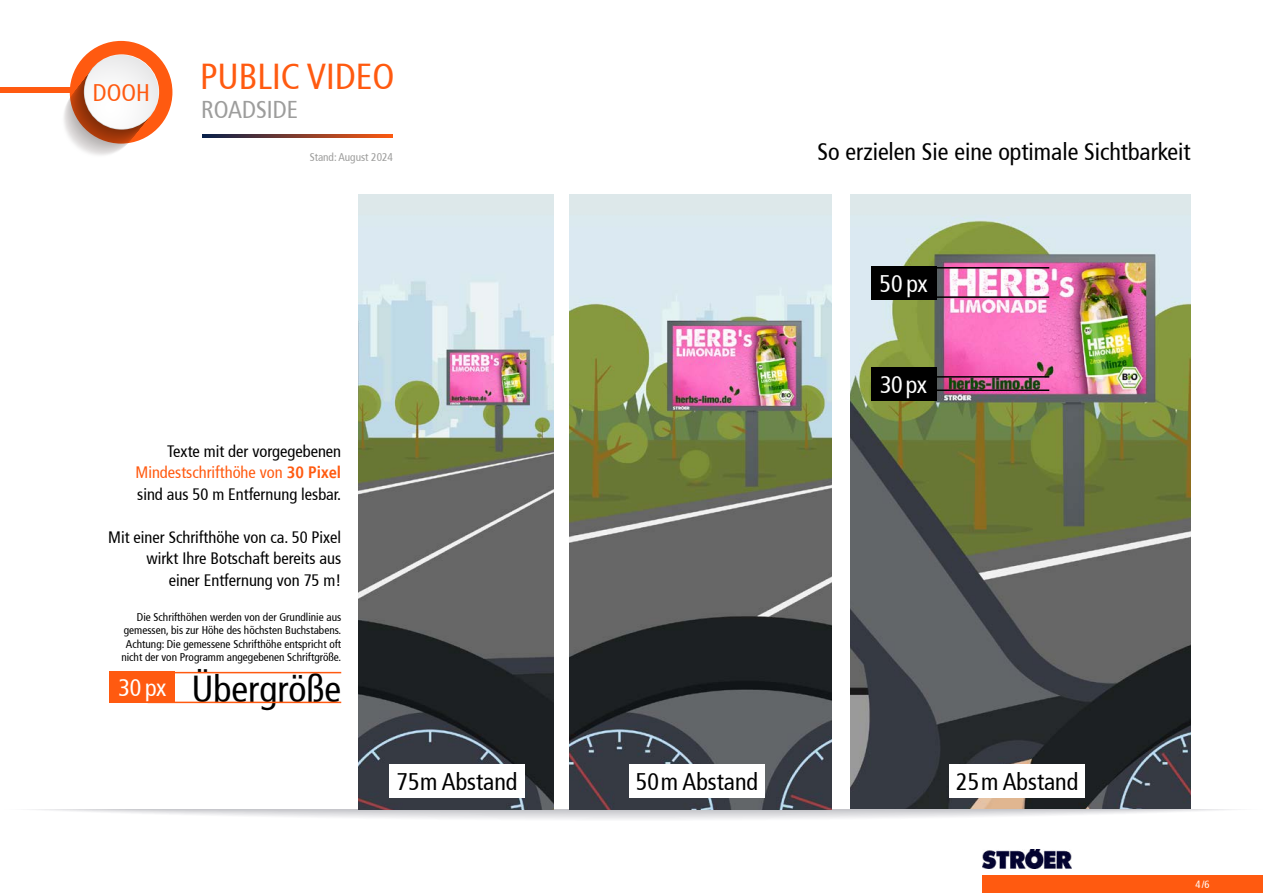
<style>
.page{position:relative;width:1263px;height:893px;background:#fff}
.page>*{position:absolute;margin:0;border:0;box-sizing:border-box;transform-origin:0 0}
.t1{font:condensed 37.5px "Stroeer Frutiger";color:#000}
.t2{font:condensed 36px "Stroeer Frutiger";color:#ff5a10}
.t3{font:condensed 24.3px "Stroeer Frutiger";color:#9d9d9c}
.t4{font:condensed 24px "Stroeer Frutiger";color:#000}
.t5{font:condensed 24px "Stroeer Frutiger";letter-spacing:-.025em;color:#fff}
.t6{font:condensed 24px "Stroeer Frutiger";color:#ff5a10}
.t7{font:condensed 16.5px/21.5px "Stroeer Frutiger";color:#000;text-align:justify}
.t8{font:condensed 11.25px/13.5px "Stroeer Frutiger";color:#000;text-align:right}
.t9{font:condensed 11.25px "Stroeer Frutiger";color:#9d9d9c}
.t10{font:condensed 10.5px "Stroeer Frutiger";color:#fff}
.s1{color:#ff5a10}
.s2{font-weight:700;color:#ff5a10}
.s3{font-size:24px;color:#fff}
</style>
<div class="page">
<div style="left:0;top:87px;width:77px;height:5px;background:#ff5a10"></div>
<div style="left:982px;top:876px;width:281px;height:17px;background:#ff5a10"></div>
<img style="left:982px;top:850px;width:89px;height:19px">
<svg style="left:70px;top:41px;width:102px;height:103px;background:#df5010"></svg>
<svg style="left:84px;top:54px;width:75px;height:76px"></svg>
<div style="left:85px;top:55px;width:73px;height:74px;background:#f6f6f7;border-radius:37px"></div>
<svg style="left:203px;top:134px;width:189px;height:4px"></svg>
<img style="left:850px;top:194px;width:341px;height:615px">
<div style="left:949px;top:764px;width:136px;height:33px;background:#fff"></div>
<svg style="left:31px;top:809px;width:1206px;height:11px"></svg>
<div style="left:871px;top:367px;width:65px;height:34px;background:#000"></div>
<div style="left:871px;top:266px;width:65px;height:33px;background:#000"></div>
<hr style="left:927px;top:267px;width:122px;height:2px;background:#000">
<hr style="left:927px;top:296px;width:122px;height:2px;background:#000">
<hr style="left:927px;top:376px;width:122px;height:2px;background:#000">
<hr style="left:927px;top:389px;width:122px;height:2px;background:#000">
<img style="left:570px;top:194px;width:261px;height:615px">
<img style="left:358px;top:194px;width:196px;height:615px">
<div style="left:389px;top:764px;width:136px;height:33px;background:#fff"></div>
<div style="left:629px;top:764px;width:136px;height:33px;background:#fff"></div>
<div style="left:109px;top:672px;width:66px;height:31px;background:#ff5a10"></div>
<hr style="left:148px;top:672px;width:193px;height:1px;background:#ff5a10">
<hr style="left:148px;top:702px;width:193px;height:1px;background:#ff5a10">
<h3 class="t6" style="left:93px;top:79px;width:58px">DOOH</h3>
<h2 class="t2" style="left:200px;top:55px;width:196px">PUBLIC VIDEO</h2>
<h3 class="t3" style="left:201px;top:96px;width:98px">ROADSIDE</h3>
<p class="t9" style="left:310px;top:151px;width:85px">Stand: August 2024</p>
<h3 class="t7" style="left:136px;top:441px;width:207px;text-indent:32px">Texte mit der vorgegebenen <span class="s1">Mindestschrifthöhe von</span> <span class="s2">30 Pixel </span>sind aus 50 m Entfernung lesbar.</h3>
<h3 class="t7" style="left:108px;top:526px;width:234px;text-align:right">Mit einer Schrifthöhe von ca. 50 Pixel wirkt Ihre Botschaft bereits aus<br>einer Entfernung von 75 m!</h3>
<p class="t8" style="left:121px;top:610px;width:221px">Die Schrifthöhen werden von der Grundlinie aus gemessen, bis zur Höhe des höchsten Buchstabens.<br>Achtung: Die gemessene Schrifthöhe entspricht oft nicht der von Programm angegebenen Schriftgröße.</p>
<h1 class="t1" style="left:118px;top:667px;width:224px"><span class="s3">30 px</span> Übergröße</h1>
<h3 class="t4" style="left:817px;top:137px;width:375px">So erzielen Sie eine optimale Sichtbarkeit</h3>
<h3 class="t5" style="left:880px;top:269px;width:50px">50 px</h3>
<h3 class="t5" style="left:880px;top:370px;width:48px">30 px</h3>
<h3 class="t4" style="left:396px;top:767px;width:122px">75m Abstand</h3>
<h3 class="t4" style="left:636px;top:767px;width:124px">50m Abstand</h3>
<h3 class="t4" style="left:664px;top:767px;width:99px">m Abstand</h3>
<h3 class="t4" style="left:956px;top:767px;width:124px">25m Abstand</h3>
<p class="t10" style="left:1195px;top:878px;width:16px">4/6</p>
</div>
